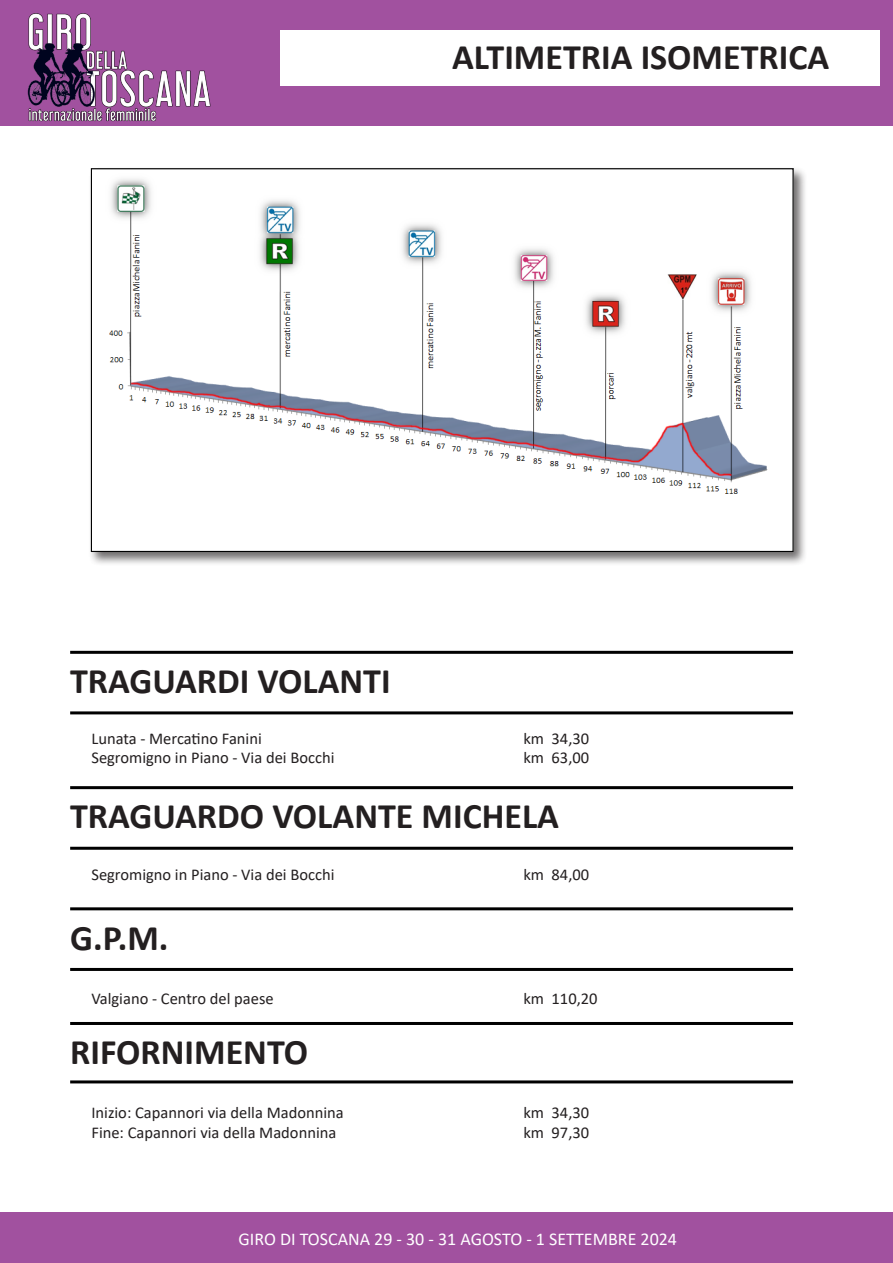
<style>
.page{position:relative;width:893px;height:1263px;background:#fff}
.page>*{position:absolute;margin:0;border:0;box-sizing:border-box;transform-origin:0 0}
.t1{font:700 36px "Calibri";color:#231f20}
.t2{font:18px "Calibri";color:#fff}
.t3{font:16.5px "Calibri";color:#231f20}
</style>
<div class="page">
<hr style="left:70px;top:711px;width:723px;height:3px;background:#000">
<hr style="left:70px;top:651px;width:723px;height:3px;background:#000">
<hr style="left:70px;top:847px;width:723px;height:3px;background:#000">
<hr style="left:70px;top:786px;width:723px;height:3px;background:#000">
<hr style="left:70px;top:968px;width:723px;height:3px;background:#000">
<hr style="left:70px;top:907px;width:723px;height:3px;background:#000">
<hr style="left:70px;top:1080px;width:723px;height:3px;background:#000">
<hr style="left:70px;top:1022px;width:723px;height:3px;background:#000">
<div style="left:89px;top:166px;width:719px;height:400px;background:#231f20;opacity:.65"></div>
<img style="left:93px;top:170px;width:699px;height:380px">
<div style="left:0;top:0;width:893px;height:126px;background:#a1519f"></div>
<img style="left:28px;top:13px;width:183px;height:109px">
<div style="left:281px;top:30px;width:612px;height:56px;background:#fff"></div>
<div style="left:0;top:1213px;width:893px;height:50px;background:#a1519f"></div>
<div style="left:880px;top:0;width:13px;height:125px;background:#a1519f"></div>
<h1 class="t1" style="left:452px;top:31px;width:379px">ALTIMETRIA ISOMETRICA</h1>
<h1 class="t1" style="left:70px;top:656px;width:322px">TRAGUARDI VOLANTI</h1>
<p class="t3" style="left:91px;top:727px;width:172px">Lunata - Mercatino Fanini</p>
<p class="t3" style="left:523px;top:727px;width:67px">km 34,30</p>
<p class="t3" style="left:91px;top:746px;width:245px">Segromigno in Piano - Via dei Bocchi</p>
<p class="t3" style="left:523px;top:746px;width:67px">km 63,00</p>
<h1 class="t1" style="left:70px;top:791px;width:490px">TRAGUARDO VOLANTE MICHELA</h1>
<p class="t3" style="left:91px;top:863px;width:245px">Segromigno in Piano - Via dei Bocchi</p>
<p class="t3" style="left:523px;top:863px;width:67px">km 84,00</p>
<h1 class="t1" style="left:70px;top:912px;width:100px">G.P.M.</h1>
<p class="t3" style="left:91px;top:987px;width:184px">Valgiano - Centro del paese</p>
<p class="t3" style="left:523px;top:987px;width:76px">km 110,20</p>
<h1 class="t1" style="left:70px;top:1027px;width:239px">RIFORNIMENTO</h1>
<p class="t3" style="left:91px;top:1101px;width:254px">Inizio: Capannori via della Madonnina</p>
<p class="t3" style="left:523px;top:1101px;width:67px">km 34,30</p>
<p class="t3" style="left:91px;top:1121px;width:246px">Fine: Capannori via della Madonnina</p>
<p class="t3" style="left:523px;top:1121px;width:67px">km 97,30</p>
<p class="t2" style="left:239px;top:1227px;width:440px">GIRO DI TOSCANA 29 - 30 - 31 AGOSTO - 1 SETTEMBRE 2024</p>
</div>
